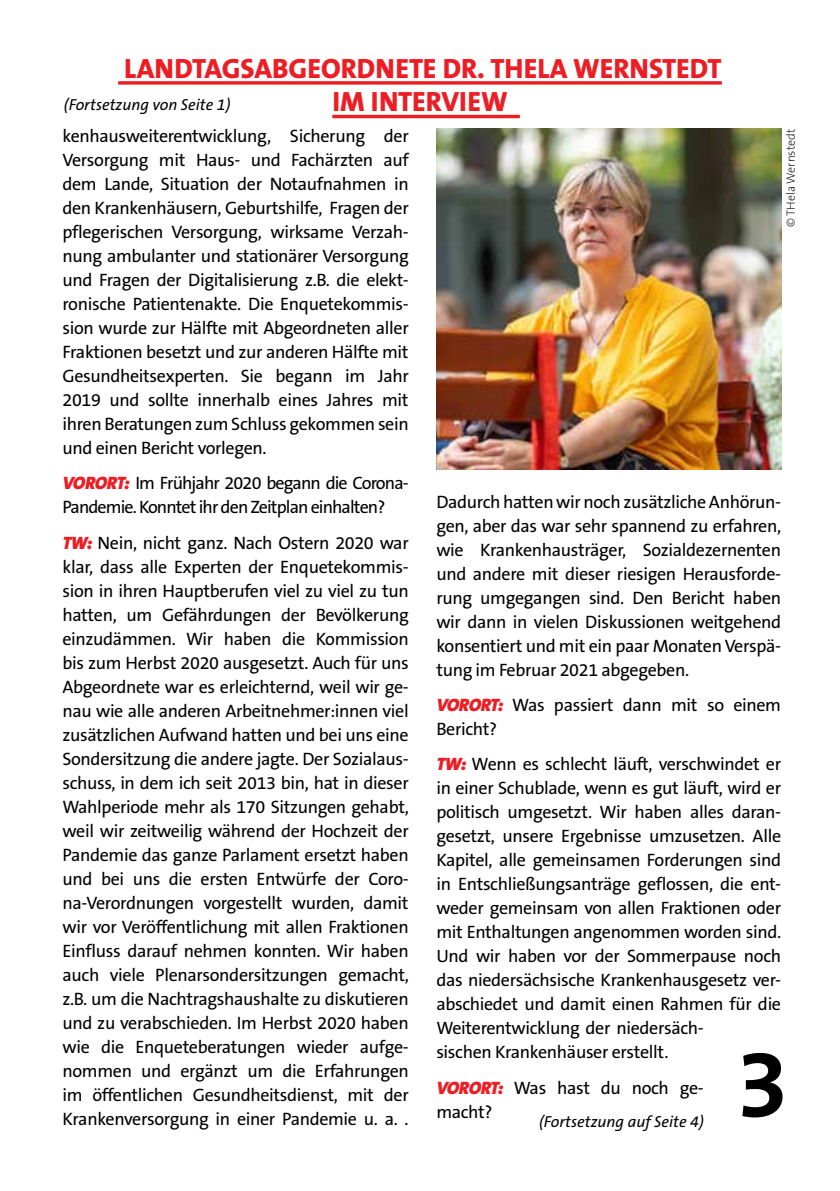
<style>
.page{position:relative;width:840px;height:1191px;background:#fff}
.page>*{position:absolute;margin:0;border:0;box-sizing:border-box;transform-origin:0 0}
.t1{font:700 96px "The Sans B7";color:#000}
.t2{font:800 28px "The Sans B8";color:#ed1d24}
.t3{font:18px/24px "The Sans B5 Plain";letter-spacing:-.02em;color:#000;text-align:justify}
.t4{font:18px/24px "The Sans B5 Plain";letter-spacing:-.05em;color:#000}
.t5{font:italic 16px "The Sans B5 Plain";color:#000}
.t6{font:200 12px "The Sans B2";color:#000}
.s1{font-family:"The Sans B9";font-weight:900;font-style:italic;color:#ed1d24}
</style>
<div class="page">
<svg style="left:118px;top:81px;width:603px;height:4px;background:#ef3b41"></svg>
<hr style="left:332px;top:115px;width:187px;height:3px;background:#ed1d24">
<img style="left:436px;top:129px;width:345px;height:340px">
<h2 class="t2" style="left:124px;top:53px;width:598px">LANDTAGSABGEORDNETE DR. TH ELA WERNSTEDT</h2>
<p class="t5" style="left:64px;top:96px;width:168px">(Fortsetzung von Seite 1)</p>
<h2 class="t2" style="left:332px;top:87px;width:176px">IM INTERVIEW</h2>
<p class="t3" style="left:62px;top:125px;width:347px">kenhausweiterentwicklung, Sicherung der Versorgung mit Haus- und Fachärzten auf dem Lande, Situation der Notaufnahmen in den Krankenhäusern, Geburtshilfe, Fragen der pflegerischen Versorgung, wirksame Verzah&shy;nung ambulanter und stationärer Versorgung und Fragen der Digitalisierung z.B. die elekt&shy;ronische Patientenakte. Die Enquetekommis&shy;sion wurde zur Hälfte mit Abgeordneten aller Fraktionen besetzt und zur anderen Hälfte mit Gesundheitsexperten. Sie begann im Jahr 2019 und sollte innerhalb eines Jahres mit ihren Beratungen zum Schluss gekommen sein und einen Bericht vorlegen.</p>
<p class="t4" style="left:62px;top:472px;width:347px"><span class="s1">VORORT:</span> Im Frühjahr 2020 begann die Corona-<br>Pandemie. Konntet ihr den Zeitplan einhalten?</p>
<p class="t3" style="left:62px;top:531px;width:347px"><span class="s1">TW:</span> Nein, nicht ganz. Nach Ostern 2020 war klar, dass alle Experten der Enquetekommis&shy;sion in ihren Hauptberufen viel zu viel zu tun hatten, um Gefährdungen der Bevölkerung einzudämmen. Wir haben die Kommission bis zum Herbst 2020 ausgesetzt. Auch für uns Abgeordnete war es erleichternd, weil wir ge&shy;nau wie alle anderen Arbeitnehmer:innen viel zusätzlichen Aufwand hatten und bei uns eine Sondersitzung die andere jagte. Der Sozialaus&shy;schuss, in dem ich seit 2013 bin, hat in dieser Wahlperiode mehr als 170 Sitzungen gehabt, weil wir zeitweilig während der Hochzeit der Pandemie das ganze Parlament ersetzt haben und bei uns die ersten Entwürfe der Coro&shy;na-Verordnungen vorgestellt wurden, damit wir vor Veröffentlichung mit allen Fraktionen Einfluss darauf nehmen konnten. Wir haben auch viele Plenarsondersitzungen gemacht, z.B. um die Nachtragshaushalte zu diskutieren und zu verabschieden. Im Herbst 2020 haben wie die Enqueteberatungen wieder aufge&shy;nommen und ergänzt um die Erfahrungen im öffentlichen Gesundheitsdienst, mit der Krankenversorgung in einer Pandemie u. a. .</p>
<p class="t6" style="left:784px;top:227px;width:100px;rotate:-90deg">© THela Wernstedt</p>
<p class="t3" style="left:436px;top:490px;width:346px">Dadurch hatten wir noch zusätzliche Anhörun&shy;gen, aber das war sehr spannend zu erfahren, wie Krankenhausträger, Sozialdezernenten und andere mit dieser riesigen Herausforde&shy;rung umgegangen sind. Den Bericht haben wir dann in vielen Diskussionen weitgehend konsentiert und mit ein paar Monaten Verspä&shy;tung im Februar 2021 abgegeben.</p>
<p class="t3" style="left:436px;top:693px;width:346px"><span class="s1">VORORT:</span> Was passiert dann mit so einem<br>Bericht?</p>
<p class="t3" style="left:436px;top:753px;width:346px;text-align:left"><span class="s1">TW:</span> Wenn es schlecht läuft, verschwindet er in einer Schublade, wenn es gut läuft, wird er politisch umgesetzt. Wir haben alles daran&shy;gesetzt, unsere Ergebnisse umzusetzen. Alle Kapitel, alle gemeinsamen Forderungen sind in Entschließungsanträge geflossen, die ent&shy;weder gemeinsam von allen Fraktionen oder mit Enthaltungen angenommen worden sind.<br>Und wir haben vor der Sommerpause noch das niedersächsische Krankenhausgesetz ver&shy;abschiedet und damit einen Rahmen für die Weiterentwicklung der niedersäch-<br>sischen Krankenhäuser erstellt.</p>
<p class="t3" style="left:436px;top:1076px;width:269px"><span class="s1">VORORT:</span> Was hast du noch ge&shy;macht?</p>
<h1 class="t1" style="left:735px;top:1033px;width:54px">3</h1>
<p class="t5" style="left:539px;top:1113px;width:166px">(Fortsetzung auf Seite 4)</p>
</div>
